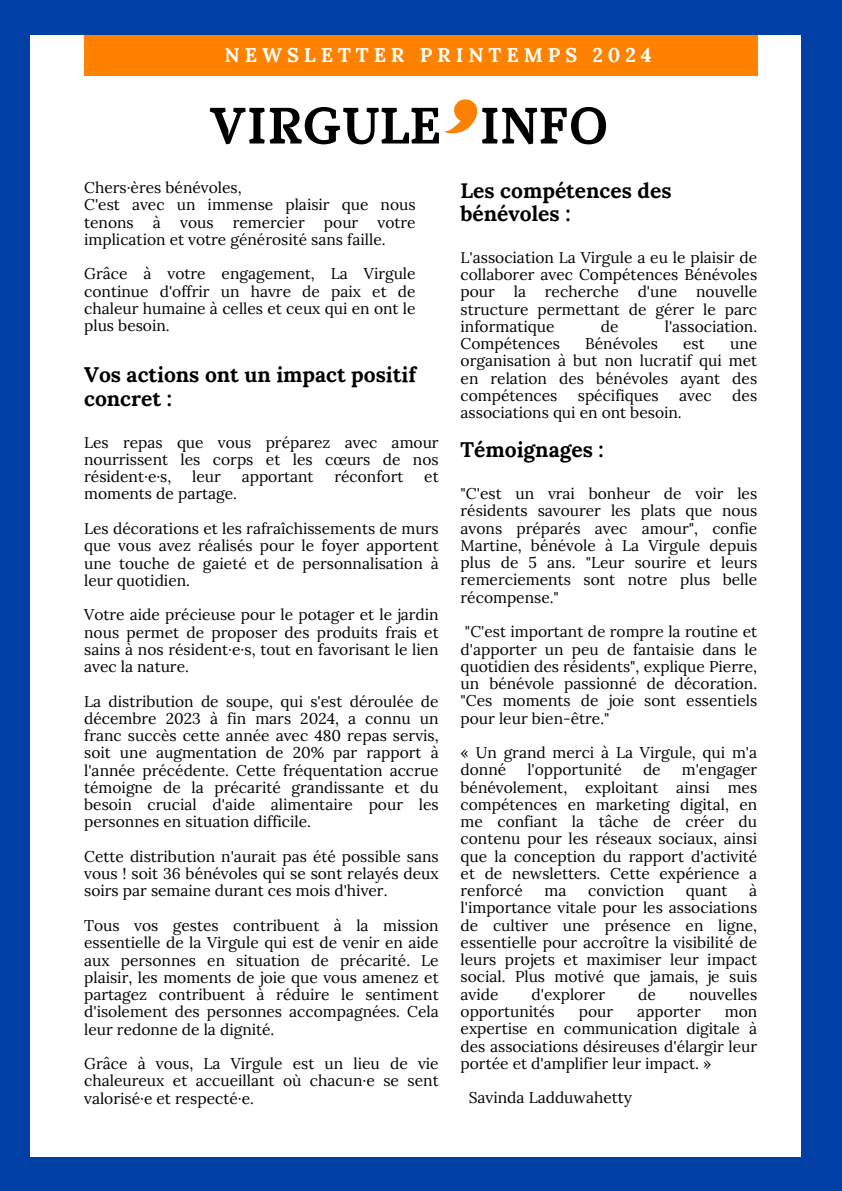
<style>
.page{position:relative;width:842px;height:1191px;background:#fff}
.page>*{position:absolute;margin:0;border:0;box-sizing:border-box;transform-origin:0 0}
.t1{font:700 50.9px "Marta";color:#000}
.t2{font:700 21px/23.2px "Lora";color:#000}
.t3{font:700 19.8px "Lora";letter-spacing:.25em;color:#fff}
.t4{font:15.6px/17.2px "Lora";color:#000;text-align:justify}
</style>
<div class="page">
<div style="left:0;top:0;width:842px;height:1190px;background:#0040a5"></div>
<div style="left:31px;top:35px;width:769px;height:1121px;background:#fff"></div>
<div style="left:84px;top:35px;width:674px;height:41px;background:#fe8100"></div>
<svg style="left:444px;top:99px;width:33px;height:34px"></svg>
<p class="t3" style="left:225px;top:38px;width:429px">NEWSLETTER PRINTEMPS 2024</p>
<h1 class="t1" style="left:209px;top:96px;width:401px">VIRGULE INFO</h1>
<p class="t4" style="left:84px;top:178px;width:333px;text-align:left">Chers·ères bénévoles,<br>C'est avec un immense plaisir que nous tenons à vous remercier pour votre implication et votre générosité sans faille.</p>
<p class="t4" style="left:84px;top:264px;width:333px">Grâce à votre engagement, La Virgule continue d'offrir un havre de paix et de chaleur humaine à celles et ceux qui en ont le plus besoin.</p>
<h2 class="t2" style="left:84px;top:361px;width:333px">Vos actions ont un impact positif concret :</h2>
<p class="t4" style="left:84px;top:432px;width:356px">Les repas que vous préparez avec amour nourrissent les corps et les cœurs de nos résident·e·s,</p>
<p class="t4" style="left:192px;top:467px;width:30px">leur</p>
<p class="t4" style="left:242px;top:467px;width:73px">apportant</p>
<p class="t4" style="left:334px;top:467px;width:71px">réconfort</p>
<p class="t4" style="left:424px;top:467px;width:16px">et</p>
<p class="t4" style="left:84px;top:484px;width:154px">moments de partage.</p>
<p class="t4" style="left:84px;top:518px;width:356px">Les décorations et les rafraîchissements de murs que vous avez réalisés pour le foyer apportent une touche de gaieté et de personnalisation à leur quotidien.</p>
<p class="t4" style="left:84px;top:605px;width:356px">Votre aide précieuse pour le potager et le jardin nous permet de proposer des produits frais et sains à nos résident·e·s, tout en favorisant le lien avec la nature.</p>
<p class="t4" style="left:84px;top:691px;width:356px">La distribution de soupe, qui s'est déroulée de décembre 2023 à fin mars 2024, a connu un franc succès cette année avec 480 repas servis, soit une augmentation de 20% par rapport à l'année précédente. Cette fréquentation accrue témoigne de la précarité grandissante et du besoin crucial d'aide alimentaire pour les personnes en situation difficile.</p>
<p class="t4" style="left:84px;top:846px;width:356px">Cette distribution n'aurait pas été possible sans vous ! soit 36 bénévoles qui se sont relayés deux soirs par semaine durant ces mois d'hiver.</p>
<p class="t4" style="left:84px;top:915px;width:356px">Tous vos gestes contribuent à la mission essentielle de la Virgule qui est de venir en aide aux personnes en situation de précarité. Le plaisir, les moments de joie que vous amenez et partagez contribuent à réduire le sentiment d'isolement des personnes accompagnées. Cela leur redonne de la dignité.</p>
<p class="t4" style="left:84px;top:1053px;width:356px">Grâce à vous, La Virgule est un lieu de vie chaleureux et accueillant où chacun·e se sent valorisé·e et respecté·e.</p>
<h2 class="t2" style="left:461px;top:176px;width:212px">Les compétences des bénévoles :</h2>
<p class="t4" style="left:461px;top:247px;width:298px">L'association La Virgule a eu le plaisir de collaborer avec Compétences Bénévoles pour la recherche d'une nouvelle structure permettant de gérer le parc informatique</p>
<p class="t4" style="left:601px;top:316px;width:19px">de</p>
<p class="t4" style="left:665px;top:316px;width:94px">l'association.</p>
<p class="t4" style="left:461px;top:334px;width:101px">Compétences</p>
<p class="t4" style="left:585px;top:334px;width:74px">Bénévoles</p>
<p class="t4" style="left:683px;top:334px;width:23px">est</p>
<p class="t4" style="left:461px;top:334px;width:298px;text-indent:269px">une organisation à but non lucratif qui met en relation des bénévoles ayant des compétences</p>
<p class="t4" style="left:578px;top:385px;width:83px">spécifiques</p>
<p class="t4" style="left:679px;top:385px;width:34px">avec</p>
<p class="t4" style="left:732px;top:385px;width:26px">des</p>
<p class="t4" style="left:461px;top:403px;width:223px">associations qui en ont besoin.</p>
<h2 class="t2" style="left:461px;top:436px;width:144px">Témoignages :</h2>
<p class="t4" style="left:461px;top:484px;width:298px">"C'est un vrai bonheur de voir les résidents savourer les plats que nous avons préparés avec amour", confie Martine, bénévole à La Virgule depuis plus de 5 ans. "Leur sourire et leurs remerciements sont notre plus belle récompense."</p>
<p class="t4" style="left:461px;top:622px;width:298px">"C'est important de rompre la routine et d'apporter un peu de fantaisie dans le quotidien des résidents", explique Pierre, un bénévole passionné de décoration. "Ces moments de joie sont essentiels pour leur bien-être."</p>
<p class="t4" style="left:461px;top:742px;width:298px">« Un grand merci à La Virgule, qui m'a donné</p>
<p class="t4" style="left:527px;top:760px;width:96px">l'opportunité</p>
<p class="t4" style="left:643px;top:760px;width:19px">de</p>
<p class="t4" style="left:461px;top:760px;width:298px;text-indent:221px">m'engager bénévolement, exploitant ainsi mes compétences en marketing digital, en me confiant la tâche de créer du contenu pour les réseaux sociaux, ainsi que la conception du rapport d'activité et de newsletters. Cette expérience a renforcé</p>
<p class="t4" style="left:461px;top:880px;width:298px;text-indent:289px">à l'importance vitale pour les associations de cultiver une présence en ligne, essentielle pour accroître la visibilité de leurs projets et maximiser leur impact social. Plus motivé que jamais, je suis avide</p>
<p class="t4" style="left:545px;top:880px;width:23px">ma</p>
<p class="t4" style="left:588px;top:880px;width:78px">conviction</p>
<p class="t4" style="left:686px;top:880px;width:43px">quant</p>
<p class="t4" style="left:532px;top:984px;width:75px">d'explorer</p>
<p class="t4" style="left:638px;top:984px;width:19px">de</p>
<p class="t4" style="left:689px;top:984px;width:70px">nouvelles</p>
<p class="t4" style="left:461px;top:1001px;width:96px">opportunités</p>
<p class="t4" style="left:579px;top:1001px;width:36px">pour</p>
<p class="t4" style="left:637px;top:1001px;width:65px">apporter</p>
<p class="t4" style="left:461px;top:1001px;width:298px;text-indent:264px">mon expertise en communication digitale à des associations désireuses d'élargir leur portée et d'amplifier leur impact. »</p>
<p class="t4" style="left:469px;top:1087px;width:165px">Savinda Ladduwahetty</p>
</div>
